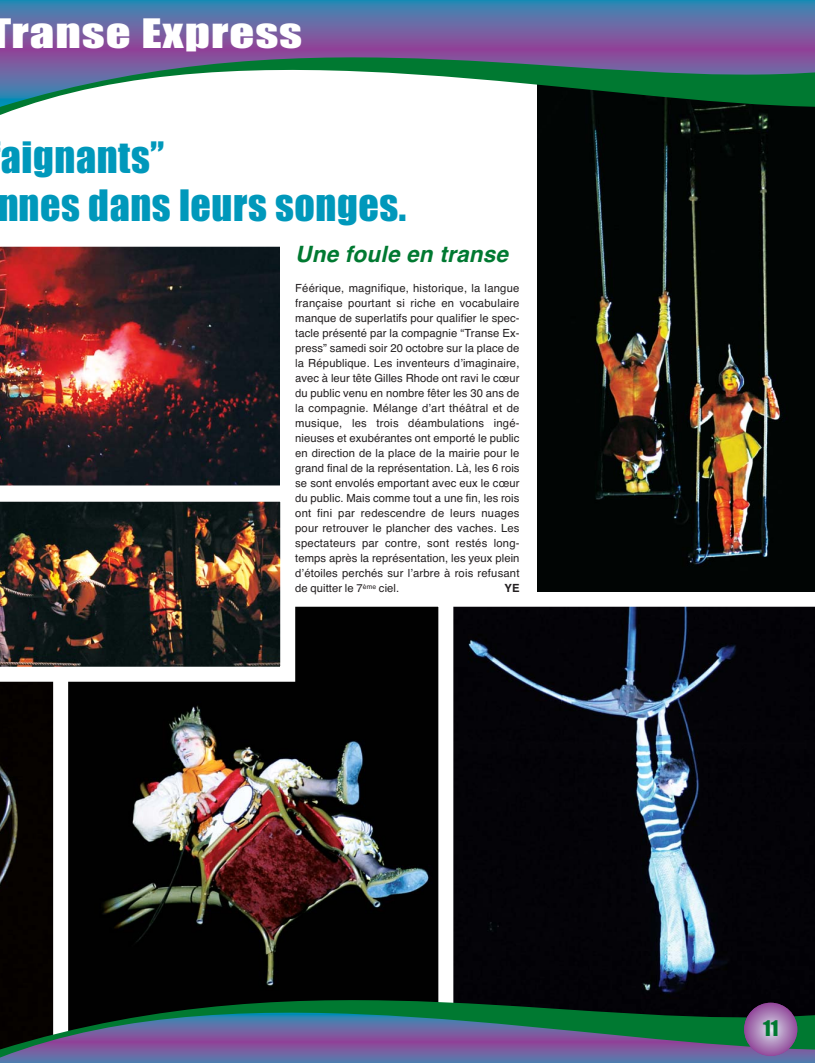
<style>
.page{position:relative;width:815px;height:1063px;background:#fff}
.page>*{position:absolute;margin:0;border:0;box-sizing:border-box;transform-origin:0 0}
.t1{font:40px/48px "Impact";letter-spacing:.015em;color:#0098bb}
.t2{font:37.5px "Impact";letter-spacing:.02em;color:#fff;scale:1.3 1}
.t3{font:italic 700 22.5px "Helvetica";color:#007931}
.t4{font:20px "Impact";color:#007931}
.t5{font:11.25px/15px "Helvetica";letter-spacing:.015em;color:#231f20;text-align:justify}
.t6{font:700 11.25px "Helvetica";color:#231f20}
</style>
<div class="page">
<div style="left:0;top:682px;width:53px;height:318px;background:#070300"></div>
<svg style="left:453px;top:606px;width:362px;height:394px"></svg>
<img style="left:69px;top:608px;width:368px;height:392px">
<div style="left:53px;top:592px;width:400px;height:465px;border:15px solid #fff"></div>
<img style="left:0;top:501px;width:295px;height:181px">
<img style="left:537px;top:115px;width:278px;height:477px">
<svg style="left:0;top:0;width:815px;height:57px"></svg>
<svg style="left:0;top:57px;width:815px;height:58px"></svg>
<svg style="left:0;top:1058px;width:815px;height:5px"></svg>
<svg style="left:0;top:1000px;width:815px;height:58px"></svg>
<svg style="left:744px;top:1003px;width:53px;height:53px"></svg>
<img style="left:0;top:246px;width:280px;height:240px">
<h2 class="t2" style="left:12px;top:22px;width:225px">ranse Express</h2>
<h1 class="t1" style="left:-3px;top:137px;width:411px">aignants”<br>nnes dans leurs songes.</h1>
<h3 class="t3" style="left:295px;top:246px;width:219px">Une foule en transe</h3>
<p class="t5" style="left:295px;top:281px;width:226px">Féérique, magnifique, historique, la langue française pourtant si riche en vocabulaire manque de superlatifs pour qualifier le spec&shy;tacle présenté par la compagnie “Transe Ex&shy;press” samedi soir 20 octobre sur la place de la République. Les inventeurs dʼimaginaire, avec à leur tête Gilles Rhode ont ravi le cœur du public venu en nombre fêter les 30 ans de la compagnie. Mélange dʼart théâtral et de musique, les trois déambulations ingé&shy;nieuses et exubérantes ont emporté le public en direction de la place de la mairie pour le grand final de la représentation. Là, les 6 rois se sont envolés emportant avec eux le cœur du public. Mais comme tout a une fin, les rois ont fini par redescendre de leurs nuages pour retrouver le plancher des vaches. Les spectateurs par contre, sont restés long&shy;temps après la représentation, les yeux plein dʼétoiles perchés sur lʼarbre à rois refusant de quitter le 7<sup>ème</sup> ciel.</p>
<p class="t6" style="left:504px;top:584px;width:17px">YE</p>
<h3 class="t4" style="left:763px;top:1022px;width:17px">11</h3>
</div>
